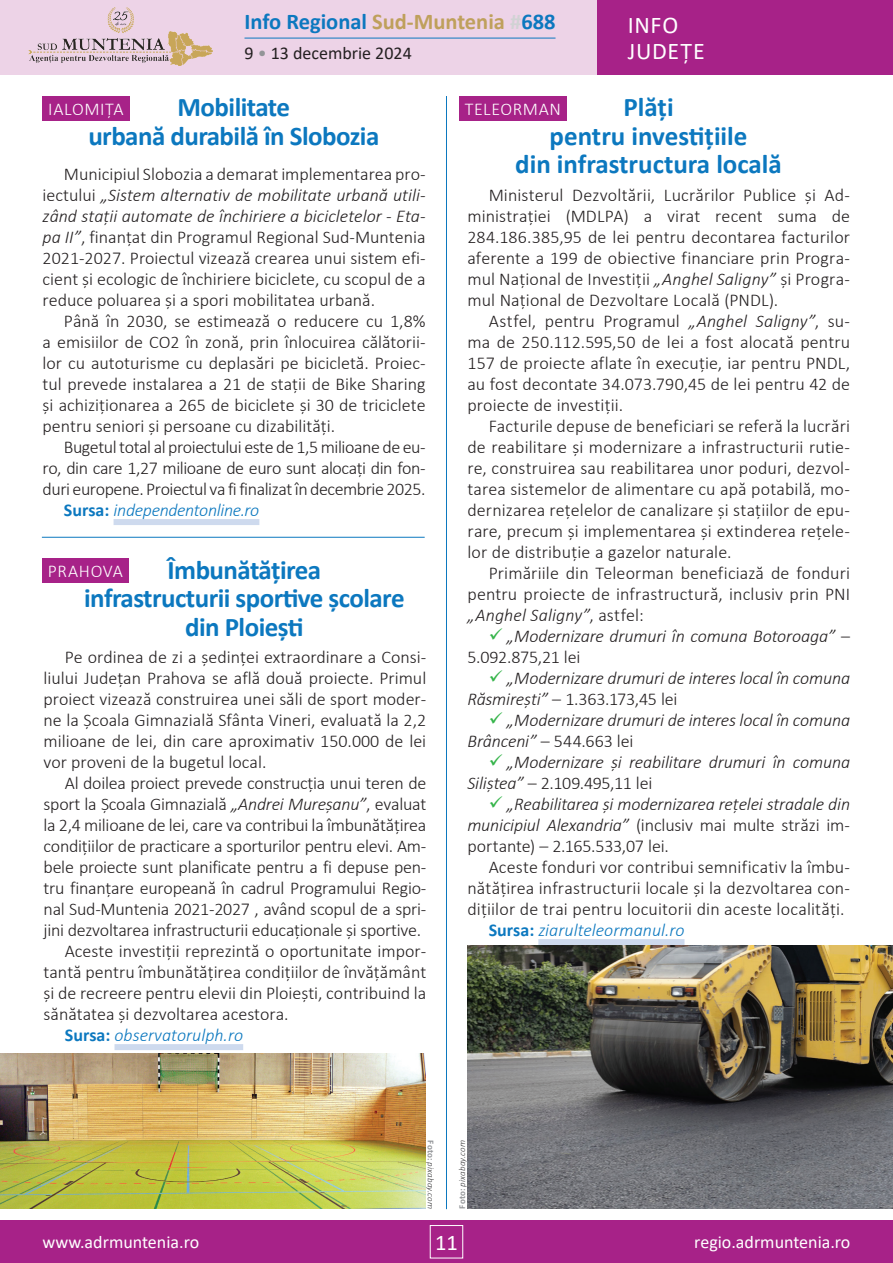
<style>
.page{position:relative;width:893px;height:1263px;background:#fff}
.page>*{position:absolute;margin:0;border:0;box-sizing:border-box;transform-origin:0 0}
.t1{font:700 27px/28.5px "Calibri";letter-spacing:-.02em;color:#0c78bf;text-align:center}
.t2{font:700 27px/28.5px "Calibri";color:#0c78bf;text-align:center}
.t3{font:24px/25.5px "Calibri";letter-spacing:.03em;color:#fff}
.t4{font:700 22.5px "Calibri";color:#0c78bf}
.t5{font:22.5px "Calibri";color:#fff}
.t6{font:300 18px/21px "Calibri";color:#231f20;text-align:justify}
.t7{font:italic 300 18px/21px "Calibri";letter-spacing:-.01em;color:#231f20}
.t8{font:300 18px "Calibri";letter-spacing:-.025em;color:#231f20}
.t9{font:italic 300 18px "Calibri";color:#0c78bf}
.t10{font:18px "Calibri";color:#fff}
.t11{font:italic 300 18px "Calibri";letter-spacing:-.02em;color:#0c78bf}
.t12{font:300 18px "Calibri";letter-spacing:.035em;color:#fff}
.t13{font:18px "Calibri";color:#231f20}
.t14{font:italic 300 9px "Calibri";letter-spacing:.015em;color:#3e3e3f}
.s1{color:#bfa05c}
.s2{color:#d1d2d4}
.s3{color:#939598}
.s4{font-style:italic}
.s5{font-weight:700;font-style:normal}
.s6{font-style:normal}
.s7{font-weight:700;font-style:normal;color:#939598}
</style>
<div class="page">
<div style="left:0;top:0;width:893px;height:75px;background:#edd3e7"></div>
<div style="left:597px;top:0;width:296px;height:75px;background:#a72288"></div>
<div style="left:0;top:1220px;width:893px;height:43px;background:#a72288"></div>
<div style="left:430px;top:1225px;width:33px;height:33px;border:1px solid #fff"></div>
<hr style="left:446px;top:96px;width:1px;height:1113px;background:#0c78bf">
<hr style="left:244px;top:38px;width:311px;height:1px;background:#0c78bf">
<img style="left:28px;top:7px;width:185px;height:59px">
<div style="left:114px;top:519px;width:145px;height:6px;background:#cedaee"></div>
<div style="left:43px;top:96px;width:87px;height:24px;background:#a72288"></div>
<div style="left:459px;top:96px;width:108px;height:24px;background:#a72288"></div>
<div style="left:538px;top:939px;width:146px;height:6px;background:#cedaee"></div>
<div style="left:42px;top:558px;width:87px;height:24px;background:#a72288"></div>
<hr style="left:42px;top:537px;width:383px;height:1px;background:#0c78bf">
<img style="left:468px;top:945px;width:425px;height:263px">
<div style="left:115px;top:1044px;width:128px;height:6px;background:#cedaee"></div>
<img style="left:0;top:1053px;width:426px;height:155px">
<p class="t4" style="left:244px;top:6px;width:313px">Info Regional <span class="s1">Sud-Muntenia</span> <span class="s2">#</span>688</p>
<p class="t13" style="left:244px;top:41px;width:169px">9 <span class="s3">•</span> 13 decembrie 2024</p>
<h2 class="t3" style="left:628px;top:12px;width:79px">INFO<br>JUDEȚE</h2>
<p class="t12" style="left:48px;top:98px;width:77px">IALOMIȚA</p>
<h1 class="t2" style="left:515px;top:93px;width:268px">Plăți<br>pentru investițiile<br>din infrastructura locală</h1>
<h1 class="t1" style="left:88px;top:93px;width:293px">Mobilitate<br>urbană durabilă în Slobozia</h1>
<p class="t12" style="left:465px;top:98px;width:98px">TELEORMAN</p>
<p class="t6" style="left:43px;top:163px;width:384px;text-indent:21px">Municipiul Slobozia a demarat implementarea pro&shy;iectului <span class="s4">„Sistem alternativ de mobilitate urbană utili&shy;zând stații automate de închiriere a bicicletelor - Eta&shy;pa II”</span>, finanțat din Programul Regional Sud-Muntenia 2021-2027. Proiectul vizează crearea unui sistem efi&shy;cient și ecologic de închiriere biciclete, cu scopul de a reduce poluarea și a spori mobilitatea urbană.</p>
<p class="t6" style="left:43px;top:310px;width:384px;text-indent:21px">Până în 2030, se estimează o reducere cu 1,8% a emisiilor de CO2 în zonă, prin înlocuirea călătorii&shy;lor cu autoturisme cu deplasări pe bicicletă. Proiec&shy;tul prevede instalarea a 21 de stații de Bike Sharing și achiziționarea a 265 de biciclete și 30 de triciclete pentru seniori și persoane cu dizabilități.</p>
<p class="t8" style="left:64px;top:436px;width:363px">Bugetul total al proiectului este de 1,5 milioane de eu-</p>
<p class="t8" style="left:43px;top:457px;width:384px">ro, din care 1,27 milioane de euro sunt alocați din fon-</p>
<p class="t8" style="left:43px;top:478px;width:384px">duri europene. Proiectul va fi finalizat în decembrie 2025.</p>
<p class="t11" style="left:64px;top:499px;width:197px"><span class="s5">Sursa:</span> independentonline.ro</p>
<p class="t6" style="left:467px;top:184px;width:384px;text-indent:21px">Ministerul Dezvoltării, Lucrărilor Publice și Ad&shy;ministrației (MDLPA) a virat recent suma de 284.186.385,95 de lei pentru decontarea facturilor aferente a 199 de obiective financiare prin Progra&shy;mul Național de Investiții <span class="s4">„Anghel Saligny”</span> și Progra&shy;mul Național de Dezvoltare Locală (PNDL).</p>
<p class="t6" style="left:467px;top:310px;width:384px;text-indent:21px">Astfel, pentru Programul <span class="s4">„Anghel Saligny”</span>, su&shy;ma de 250.112.595,50 de lei a fost alocată pentru 157 de proiecte aflate în execuție, iar pentru PNDL, au fost decontate 34.073.790,45 de lei pentru 42 de proiecte de investiții.</p>
<p class="t6" style="left:467px;top:415px;width:384px;text-indent:21px">Facturile depuse de beneficiari se referă la lucrări de reabilitare și modernizare a infrastructurii rutie&shy;re, construirea sau reabilitarea unor poduri, dezvol&shy;tarea sistemelor de alimentare cu apă potabilă, mo&shy;dernizarea rețelelor de canalizare și stațiilor de epu&shy;rare, precum și implementarea și extinderea rețele&shy;lor de distribuție a gazelor naturale.</p>
<p class="t6" style="left:467px;top:562px;width:384px;text-indent:21px">Primăriile din Teleorman beneficiază de fonduri pentru proiecte de infrastructură, inclusiv prin PNI <span class="s4">„Anghel Saligny”</span>, astfel:</p>
<p class="t7" style="left:467px;top:625px;width:384px;text-indent:39px">„Modernizare drumuri în comuna Botoroaga” <span class="s6">–<br>5.092.875,21 lei</span></p>
<p class="t7" style="left:467px;top:667px;width:384px;text-indent:39px">„Modernizare drumuri de interes local în comuna<br>Răsmirești” <span class="s6">– 1.363.173,45 lei</span></p>
<p class="t7" style="left:467px;top:710px;width:384px;text-indent:39px">„Modernizare drumuri de interes local în comuna<br>Brânceni” <span class="s6">– 544.663 lei</span></p>
<p class="t7" style="left:467px;top:752px;width:384px;text-indent:39px">„Modernizare și reabilitare drumuri în comuna<br>Siliștea” <span class="s6">– 2.109.495,11 lei</span></p>
<p class="t7" style="left:467px;top:794px;width:384px;text-align:justify;text-indent:39px">„Reabilitarea și modernizarea rețelei stradale din municipiul Alexandria” <span class="s6">(inclusiv mai multe străzi im&shy;portante) – 2.165.533,07 lei.</span></p>
<p class="t6" style="left:489px;top:857px;width:363px">Aceste fonduri vor contribui semnificativ la îmbu-</p>
<p class="t6" style="left:467px;top:878px;width:384px">nătățirea infrastructurii locale și la dezvoltarea con-</p>
<p class="t6" style="left:467px;top:899px;width:379px">dițiilor de trai pentru locuitorii din aceste localități.</p>
<p class="t9" style="left:489px;top:919px;width:197px"><span class="s5">Sursa:</span> ziarulteleormanul.ro</p>
<h1 class="t1" style="left:84px;top:555px;width:322px">Îmbunătățirea<br>infrastructurii sportive școlare din Ploiești</h1>
<p class="t12" style="left:48px;top:560px;width:76px">PRAHOVA</p>
<p class="t6" style="left:44px;top:646px;width:384px;text-indent:21px">Pe ordinea de zi a ședinței extraordinare a Consi&shy;liului Județan Prahova se află două proiecte. Primul proiect vizează construirea unei săli de sport moder&shy;ne la Școala Gimnazială Sfânta Vineri, evaluată la 2,2 milioane de lei, din care aproximativ 150.000 de lei vor proveni de la bugetul local.</p>
<p class="t6" style="left:65px;top:772px;width:363px">Al doilea proiect prevede construcția unui teren de</p>
<p class="t6" style="left:44px;top:793px;width:384px">sport la Școala Gimnazială <span class="s4">„Andrei Mureșanu”</span>, evaluat</p>
<p class="t6" style="left:44px;top:814px;width:384px">la 2,4 milioane de lei, care va contribui la îmbunătățirea</p>
<p class="t6" style="left:44px;top:835px;width:384px">condițiilor de practicare a sporturilor pentru elevi. Am-</p>
<p class="t6" style="left:44px;top:856px;width:384px">bele proiecte sunt planificate pentru a fi depuse pen-</p>
<p class="t6" style="left:44px;top:877px;width:384px">tru finanțare europeană în cadrul Programului Regio-</p>
<p class="t6" style="left:44px;top:898px;width:384px">nal Sud-Muntenia 2021-2027 , având scopul de a spri-</p>
<p class="t6" style="left:44px;top:919px;width:379px">jini dezvoltarea infrastructurii educaționale și sportive.</p>
<p class="t6" style="left:65px;top:940px;width:363px">Aceste investiții reprezintă o oportunitate impor-</p>
<p class="t6" style="left:44px;top:961px;width:384px">tantă pentru îmbunătățirea condițiilor de învățământ</p>
<p class="t6" style="left:44px;top:982px;width:384px">și de recreere pentru elevii din Ploiești, contribuind la</p>
<p class="t6" style="left:44px;top:1003px;width:247px">sănătatea și dezvoltarea acestora.</p>
<p class="t9" style="left:65px;top:1024px;width:180px"><span class="s5">Sursa:</span> observatorulph.ro</p>
<p class="t14" style="left:436px;top:1140px;width:70px;rotate:90deg"><span class="s7">Foto:</span> pixabay.com</p>
<p class="t14" style="left:457px;top:1208px;width:70px;rotate:-90deg"><span class="s7">Foto:</span> pixabay.com</p>
<p class="t10" style="left:43px;top:1230px;width:158px">www.adrmuntenia.ro</p>
<p class="t5" style="left:435px;top:1226px;width:24px">11</p>
<p class="t10" style="left:694px;top:1230px;width:158px">regio.adrmuntenia.ro</p>
</div>
